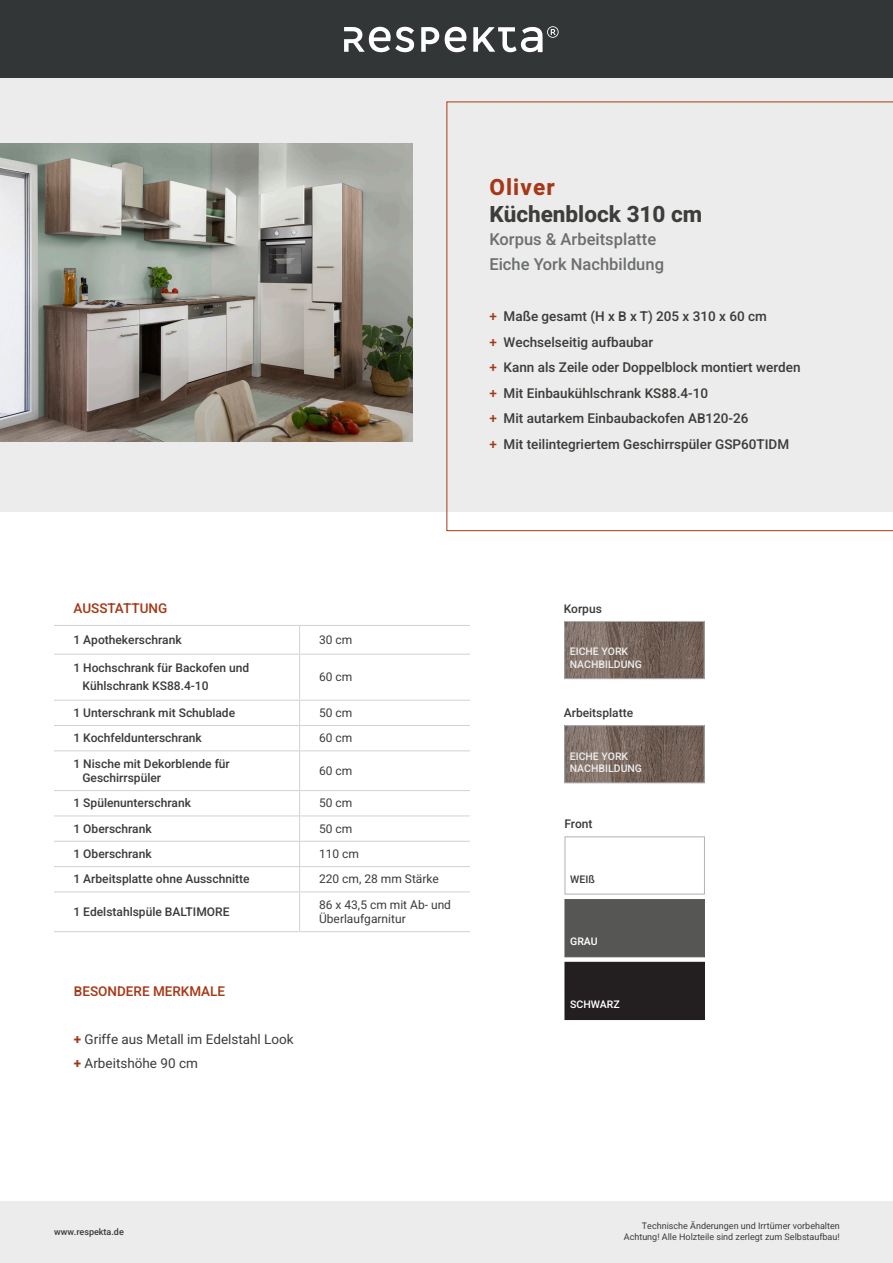
<style>
.page{position:relative;width:893px;height:1263px;background:#fff}
.page>*{position:absolute;margin:0;border:0;box-sizing:border-box;transform-origin:0 0}
.t1{font:800 22.5px "Heebo";color:#3d3d3b}
.t2{font:800 22.5px "Heebo";letter-spacing:.05em;color:#a73817}
.t3{font:500 16.5px "Heebo";color:#6e7070}
.t4{font:500 13.5px "Heebo";color:#3d3d3b}
.t5{font:13.5px "Heebo";color:#3d3d3b}
.t6{font:500 13.5px "Heebo";color:#a73817}
.t7{font:500 12px "Heebo";color:#3d3d3b}
.t8{font:12px/14.4px "Heebo";color:#3d3d3b}
.t9{font:500 10.5px "Heebo";color:#ececec}
.t10{font:500 10.5px "Heebo";color:#fff}
.t11{font:500 10.5px "Heebo";color:#3d3d3b}
.t12{font:9px "Heebo";color:#3d3d3b}
.t13{font:500 9px "Heebo";color:#3d3d3b}
.s1{color:#a73817}
.s2{font-weight:700;color:#a73817}
</style>
<div class="page">
<div style="left:0;top:1px;width:893px;height:511px;background:#ececec"></div>
<svg style="left:446px;top:102px;width:447px;height:429px"></svg>
<img style="left:0;top:143px;width:413px;height:299px">
<div style="left:0;top:1202px;width:893px;height:61px;background:#ececec"></div>
<div style="left:0;top:1px;width:893px;height:77px;background:#333637"></div>
<svg style="left:344px;top:27px;width:70px;height:25px"></svg>
<svg style="left:421px;top:27px;width:18px;height:25px"></svg>
<svg style="left:445px;top:27px;width:21px;height:25px"></svg>
<svg style="left:473px;top:26px;width:86px;height:26px"></svg>
<img style="left:567px;top:727px;width:135px;height:54px">
<div style="left:565px;top:725px;width:139px;height:58px;border:1px solid #b2b2b3"></div>
<img style="left:567px;top:623px;width:135px;height:54px">
<div style="left:565px;top:621px;width:139px;height:58px;border:1px solid #b2b2b3"></div>
<hr style="left:54px;top:625px;width:246px;height:1px;background:#d1d2d4">
<hr style="left:300px;top:625px;width:170px;height:1px;background:#d1d2d4">
<hr style="left:54px;top:654px;width:246px;height:1px;background:#d1d2d4">
<hr style="left:300px;top:654px;width:170px;height:1px;background:#d1d2d4">
<hr style="left:54px;top:700px;width:246px;height:1px;background:#d1d2d4">
<hr style="left:300px;top:700px;width:170px;height:1px;background:#d1d2d4">
<hr style="left:54px;top:725px;width:246px;height:1px;background:#d1d2d4">
<hr style="left:300px;top:725px;width:170px;height:1px;background:#d1d2d4">
<svg style="left:299px;top:626px;width:1px;height:28px"></svg>
<hr style="left:299px;top:654px;width:1px;height:46px;background:#d1d2d4">
<svg style="left:299px;top:700px;width:1px;height:50px"></svg>
<hr style="left:299px;top:751px;width:1px;height:39px;background:#d1d2d4">
<svg style="left:299px;top:791px;width:1px;height:100px"></svg>
<hr style="left:299px;top:892px;width:1px;height:39px;background:#d1d2d4">
<hr style="left:54px;top:750px;width:246px;height:1px;background:#d1d2d4">
<hr style="left:300px;top:750px;width:170px;height:1px;background:#d1d2d4">
<hr style="left:54px;top:790px;width:246px;height:1px;background:#d1d2d4">
<hr style="left:300px;top:790px;width:170px;height:1px;background:#d1d2d4">
<hr style="left:54px;top:815px;width:246px;height:1px;background:#d1d2d4">
<hr style="left:300px;top:815px;width:170px;height:1px;background:#d1d2d4">
<hr style="left:54px;top:841px;width:246px;height:1px;background:#d1d2d4">
<hr style="left:300px;top:841px;width:170px;height:1px;background:#d1d2d4">
<hr style="left:54px;top:866px;width:246px;height:1px;background:#d1d2d4">
<hr style="left:300px;top:866px;width:170px;height:1px;background:#d1d2d4">
<hr style="left:54px;top:891px;width:246px;height:1px;background:#d1d2d4">
<hr style="left:300px;top:891px;width:170px;height:1px;background:#d1d2d4">
<hr style="left:54px;top:931px;width:246px;height:1px;background:#d1d2d4">
<hr style="left:300px;top:931px;width:170px;height:1px;background:#d1d2d4">
<div style="left:565px;top:837px;width:140px;height:57px;border:1px solid #b2b2b3"></div>
<div style="left:565px;top:899px;width:140px;height:58px;background:#565655"></div>
<div style="left:565px;top:962px;width:139px;height:57px;background:#231f20"></div>
<div style="left:565px;top:962px;width:140px;height:58px;border:1px solid #231f20"></div>
<p class="t2" style="left:489px;top:172px;width:67px">Oliver</p>
<p class="t1" style="left:489px;top:199px;width:214px">Küchenblock 310 cm</p>
<p class="t3" style="left:489px;top:228px;width:168px">Korpus &amp; Arbeitsplatte</p>
<p class="t3" style="left:489px;top:253px;width:176px">Eiche York Nachbildung</p>
<p class="t4" style="left:489px;top:307px;width:279px"><span class="s1">+</span> Maße gesamt (H x B x T) 205 x 310 x 60 cm</p>
<p class="t4" style="left:489px;top:333px;width:165px"><span class="s1">+</span> Wechselseitig aufbaubar</p>
<p class="t4" style="left:489px;top:358px;width:313px"><span class="s1">+</span> Kann als Zeile oder Doppelblock montiert werden</p>
<p class="t4" style="left:489px;top:384px;width:220px"><span class="s1">+</span> Mit Einbaukühlschrank KS88.4-10</p>
<p class="t4" style="left:489px;top:409px;width:261px"><span class="s1">+</span> Mit autarkem Einbaubackofen AB120-26</p>
<p class="t4" style="left:489px;top:435px;width:301px"><span class="s1">+</span> Mit teilintegriertem Geschirrspüler GSP60TIDM</p>
<p class="t6" style="left:74px;top:598px;width:95px">AUSSTATTUNG</p>
<p class="t7" style="left:74px;top:631px;width:110px">1 Apothekerschrank</p>
<p class="t8" style="left:319px;top:632px;width:35px">30 cm</p>
<p class="t7" style="left:74px;top:660px;width:177px">1 Hochschrank für Backofen und</p>
<p class="t7" style="left:82px;top:678px;width:128px">Kühlschrank KS88.4-10</p>
<p class="t8" style="left:319px;top:670px;width:35px">60 cm</p>
<p class="t7" style="left:74px;top:704px;width:163px">1 Unterschrank mit Schublade</p>
<p class="t8" style="left:319px;top:705px;width:35px">50 cm</p>
<p class="t7" style="left:74px;top:730px;width:130px">1 Kochfeldunterschrank</p>
<p class="t8" style="left:319px;top:731px;width:35px">60 cm</p>
<p class="t7" style="left:74px;top:755px;width:158px">1 Nische mit Dekorblende für</p>
<p class="t7" style="left:82px;top:769px;width:80px">Geschirrspüler</p>
<p class="t8" style="left:319px;top:763px;width:35px">60 cm</p>
<p class="t7" style="left:74px;top:795px;width:119px">1 Spülenunterschrank</p>
<p class="t8" style="left:319px;top:796px;width:35px">50 cm</p>
<p class="t7" style="left:74px;top:820px;width:80px">1 Oberschrank</p>
<p class="t8" style="left:319px;top:821px;width:35px">50 cm</p>
<p class="t7" style="left:74px;top:845px;width:80px">1 Oberschrank</p>
<p class="t8" style="left:319px;top:847px;width:42px">110 cm</p>
<p class="t7" style="left:74px;top:871px;width:178px">1 Arbeitsplatte ohne Ausschnitte</p>
<p class="t8" style="left:319px;top:872px;width:121px">220 cm, 28 mm Stärke</p>
<p class="t7" style="left:74px;top:903px;width:157px">1 Edelstahlspüle BALTIMORE</p>
<p class="t8" style="left:319px;top:897px;width:133px">86 x 43,5 cm mit Ab- und<br>Überlaufgarnitur</p>
<p class="t6" style="left:74px;top:982px;width:153px">BESONDERE MERKMALE</p>
<p class="t5" style="left:74px;top:1030px;width:221px"><span class="s2">+</span> Griffe aus Metall im Edelstahl Look</p>
<p class="t5" style="left:74px;top:1054px;width:126px"><span class="s2">+</span> Arbeitshöhe 90 cm</p>
<p class="t7" style="left:564px;top:600px;width:40px">Korpus</p>
<p class="t9" style="left:570px;top:644px;width:60px">EICHE YORK</p>
<p class="t9" style="left:570px;top:657px;width:74px">NACHBILDUNG</p>
<p class="t7" style="left:564px;top:704px;width:71px">Arbeitsplatte</p>
<p class="t9" style="left:570px;top:748px;width:60px">EICHE YORK</p>
<p class="t9" style="left:570px;top:761px;width:74px">NACHBILDUNG</p>
<p class="t7" style="left:565px;top:815px;width:30px">Front</p>
<p class="t11" style="left:570px;top:872px;width:26px">WEIß</p>
<p class="t10" style="left:570px;top:934px;width:29px">GRAU</p>
<p class="t10" style="left:570px;top:996px;width:51px">SCHWARZ</p>
<p class="t13" style="left:54px;top:1225px;width:71px">www.respekta.de</p>
<p class="t12" style="left:642px;top:1220px;width:199px">Technische Änderungen und Irrtümer vorbehalten</p>
<p class="t12" style="left:624px;top:1231px;width:217px">Achtung! Alle Holzteile sind zerlegt zum Selbstaufbau!</p>
</div>
